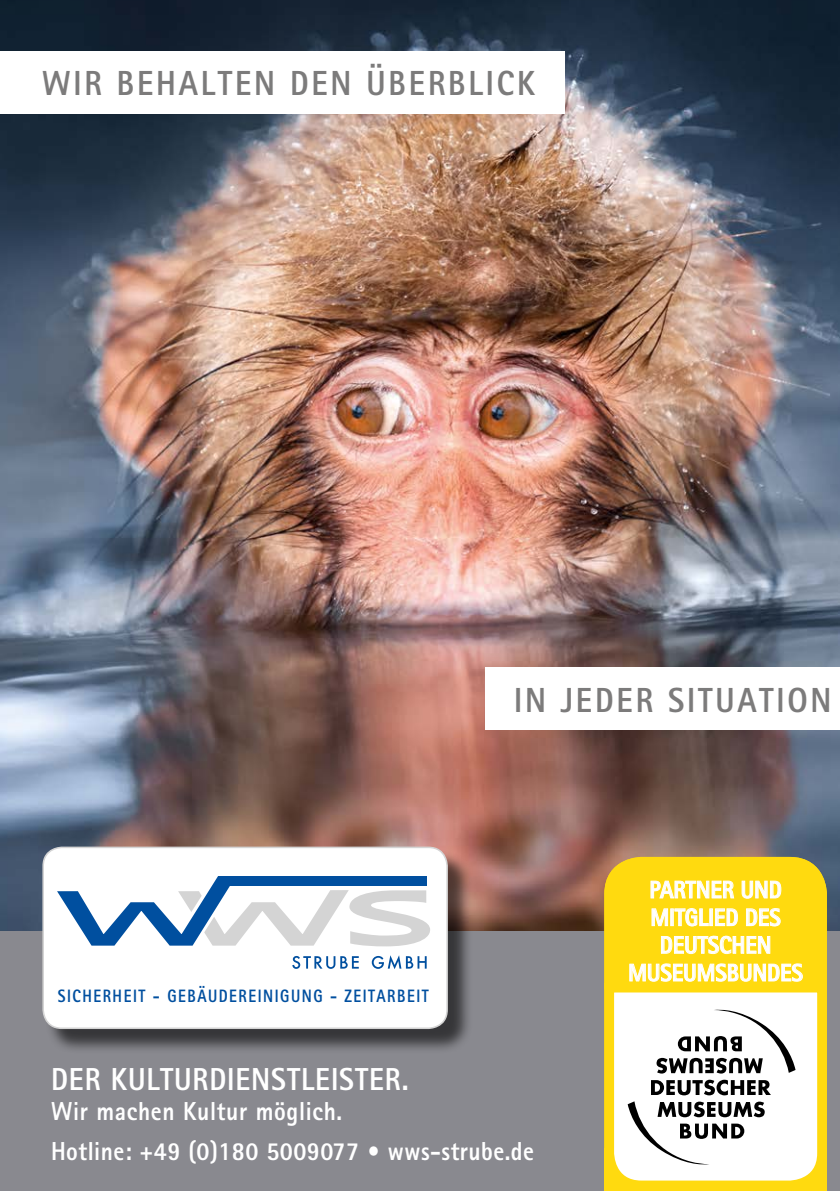
<style>
.page{position:relative;width:840px;height:1191px;background:#fff}
.page>*{position:absolute;margin:0;border:0;box-sizing:border-box;transform-origin:0 0}
.t1{font:800 34.8px "Rotis Sans Serif Std";letter-spacing:.09em;color:#7c7b7b;scale:.9 1}
.t2{font:800 31.8px "Rotis Sans Serif Std";letter-spacing:.03em;color:#fff;scale:.9 1}
.t3{font:800 26px/39.6px "Rotis Sans Serif Std";letter-spacing:.02em;color:#fff;scale:.9 1}
.t4{font:800 24.4px/27.6px "Rotis Sans Serif Std";color:#fff;text-align:center;scale:.9 1}
.t5{font:800 18px "Rotis Sans Serif Std";letter-spacing:.1em;color:#004f9f;scale:.84 1}
</style>
<div class="page">
<img style="left:0;top:0;width:839px;height:931px">
<div style="left:0;top:51px;width:564px;height:62px;background:#fff"></div>
<div style="left:485px;top:667px;width:354px;height:62px;background:#fff"></div>
<div style="left:0;top:931px;width:839px;height:260px;background:#89898f"></div>
<div style="left:45px;top:849px;width:427px;height:205px;background:#000;opacity:.6"></div>
<div style="left:43px;top:847px;width:404px;height:181px;background:#fff;border-radius:19px"></div>
<div style="left:42px;top:846px;width:405px;height:183px;border:2px solid #d4d4d4;border-radius:19px"></div>
<svg style="left:292px;top:956px;width:66px;height:13px"></svg>
<svg style="left:371px;top:955px;width:55px;height:14px"></svg>
<svg style="left:57px;top:876px;width:373px;height:70px"></svg>
<svg style="left:599px;top:852px;width:232px;height:125px"></svg>
<svg style="left:604px;top:977px;width:223px;height:214px"></svg>
<svg style="left:650px;top:1079px;width:120px;height:16px"></svg>
<svg style="left:656px;top:1009px;width:139px;height:64px"></svg>
<svg style="left:627px;top:1101px;width:137px;height:63px"></svg>
<p class="t1" style="left:42px;top:61px;width:549px">WIR BEHALTEN DEN ÜBERBLICK</p>
<p class="t1" style="left:513px;top:678px;width:354px">IN JEDER SITUATION</p>
<p class="t5" style="left:58px;top:984px;width:443px">SICHERHEIT - GEBÄUDEREINIGUNG - ZEITARBEIT</p>
<p class="t2" style="left:51px;top:1059px;width:398px">DER KULTURDIENSTLEISTER.</p>
<p class="t3" style="left:51px;top:1091px;width:537px">Wir machen Kultur möglich.<br>Hotline: +49 (0)180 5009077 • wws-strube.de</p>
<p class="t4" style="left:628px;top:875px;width:195px">PARTNER UND<br>MITGLIED DES<br>DEUTSCHEN<br>MUSEUMSBUNDES</p>
</div>
